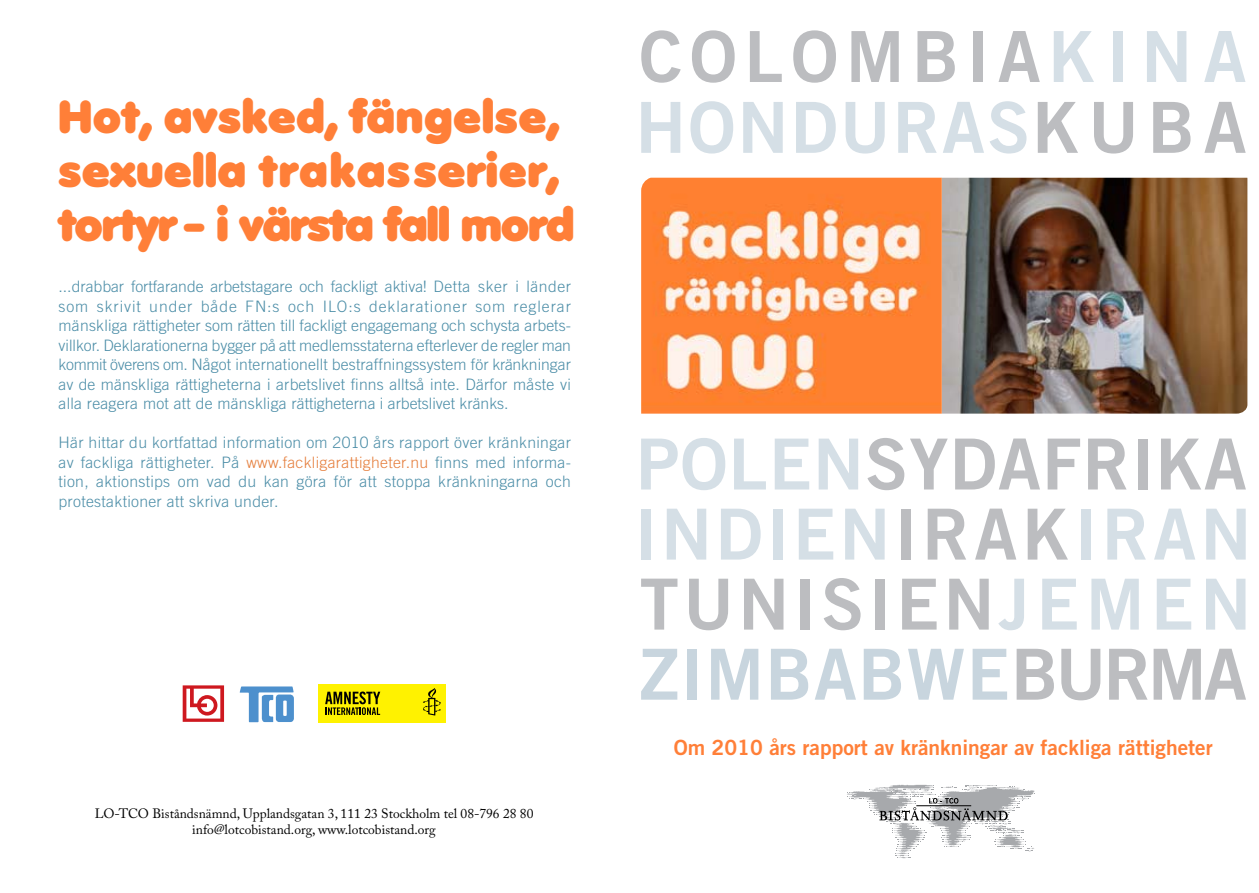
<style>
.page{position:relative;width:1259px;height:893px;background:#fff}
.page>*{position:absolute;margin:0;border:0;box-sizing:border-box;transform-origin:0 0}
.t1{font:70.5px/70.1px "Trade Gothic LT Std Bd 2";letter-spacing:.06em;color:#bcbdc0;text-align:justify}
.t2{font:70.5px "Trade Gothic LT Std Bd 2";letter-spacing:.03em;color:#d5dfe6}
.t3{font:70.5px "Trade Gothic LT Std Bd 2";letter-spacing:.105em;color:#bcbdc0}
.t4{font:45px/54px "Debussy";letter-spacing:.01em;color:#ff7f38}
.t5{font:21px "Trade Gothic Pro Bd 2";color:#ff7f38}
.t6{font:300 15.75px/19.5px "Trade Gothic Pro";letter-spacing:.015em;color:#4b8da7;text-align:justify}
.t7{font:13.5px/16.2px "Adobe Caslon Pro";color:#000;text-align:center}
.s1{color:#e57e3c}
.s2{color:#d5dfe6}
.s3{color:#bcbdc0}
.s4{color:#c8d5de}
</style>
<div class="page">
<div style="left:318px;top:684px;width:128px;height:39px;background:#fff200"></div>
<svg style="left:423px;top:688px;width:18px;height:27px"></svg>
<svg style="left:325px;top:691px;width:55px;height:24px"></svg>
<svg style="left:183px;top:685px;width:41px;height:37px"></svg>
<svg style="left:240px;top:686px;width:54px;height:36px"></svg>
<img style="left:641px;top:178px;width:606px;height:236px">
<svg style="left:847px;top:785px;width:188px;height:73px"></svg>
<hr style="left:916px;top:805px;width:55px;height:1px;background:#000">
<h2 class="t4" style="left:59px;top:92px;width:517px">Hot, avsked, fängelse, sexuella trakasserier, tortyr - i värsta fall mord</h2>
<p class="t6" style="left:59px;top:277px;width:514px">...drabbar fortfarande arbetstagare och fackligt aktiva! Detta sker i länder som skrivit under både FN:s och ILO:s deklarationer som reglerar mänskliga rättigheter som rätten till fackligt engagemang och schysta arbets&shy;villkor. Deklarationerna bygger på att medlemsstaterna efterlever de regler man kommit överens om. Något internationellt bestraffningssystem för kränkningar av de mänskliga rättigheterna i arbetslivet finns alltså inte. Därfor måste vi alla reagera mot att de mänskliga rättigheterna i arbetslivet kränks.</p>
<p class="t6" style="left:59px;top:433px;width:514px">Här hittar du kortfattad information om 2010 års rapport över kränkningar av fackliga rättigheter. På <span class="s1">www.fackligarattigheter.nu</span> finns med informa&shy;tion, aktionstips om vad du kan göra för att stoppa kränkningarna och protestaktioner att skriva under.</p>
<p class="t7" style="left:95px;top:805px;width:440px">LO-TCO Biståndsnämnd, Upplandsgatan 3, 111 23 Stockholm tel 08-796 28 80 info@lotcobistand.org, www.lotcobistand.org</p>
<h1 class="t3" style="left:639px;top:13px;width:609px">COLOMBIA<span class="s2">KINA</span></h1>
<h1 class="t2" style="left:635px;top:84px;width:613px">HONDURAS<span class="s3">KUBA</span></h1>
<h1 class="t1" style="left:634px;top:428px;width:619px"><span class="s2">POLEN</span>SYDAFRIKA <span class="s2">INDIEN</span>IRAK<span class="s2">IRAN </span>TUNISIEN<span class="s2">JEMEN </span><span class="s4">ZIMBABWE</span>BURMA</h1>
<h3 class="t5" style="left:673px;top:734px;width:540px">Om 2010 års rapport av kränkningar av fackliga rättigheter</h3>
</div>
